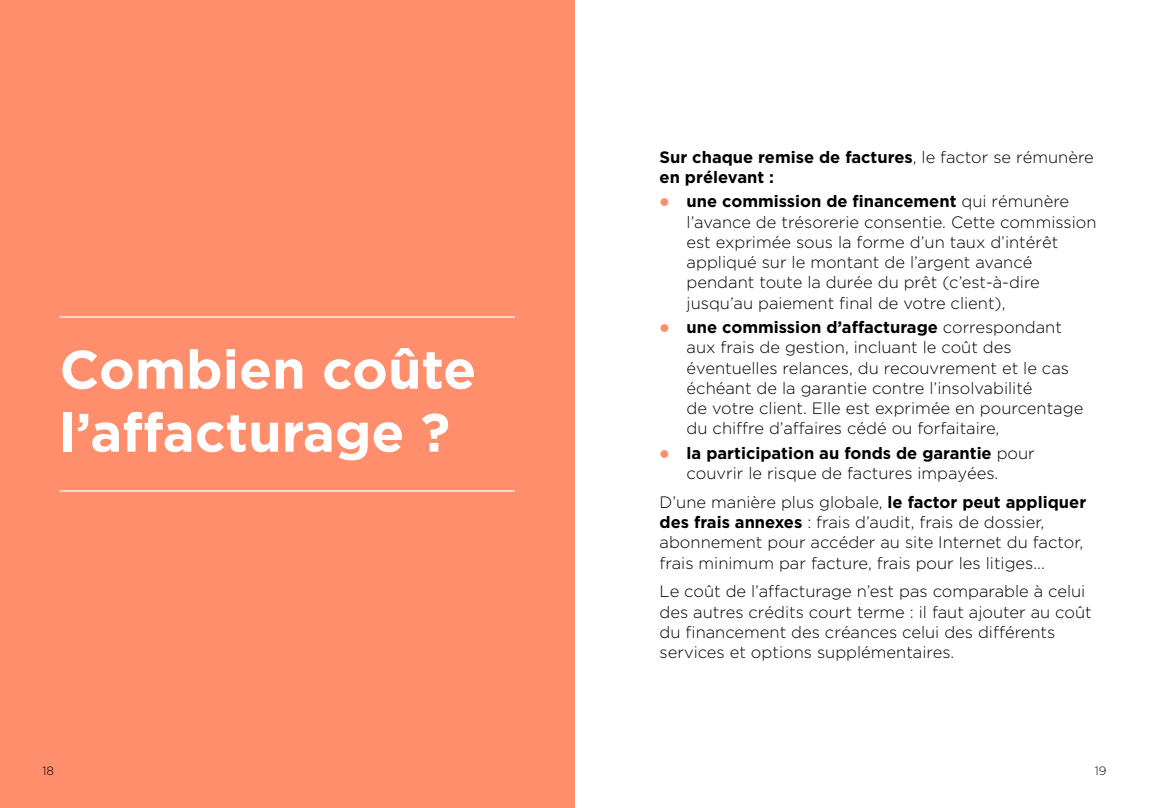
<style>
.page{position:relative;width:1149px;height:808px;background:#fff}
.page>*{position:absolute;margin:0;border:0;box-sizing:border-box;transform-origin:0 0}
.t1{font:700 54px/63px "Gotham HTF";color:#fff}
.t2{font:300 16.5px/20.2px "Gotham HTF";color:#000}
.t3{font:700 16.5px/20.2px "Gotham HTF";color:#000}
.t4{font:300 12px "Gotham HTF";color:#000}
.s1{font-weight:300}
.s2{font-weight:700}
</style>
<div class="page">
<div style="left:0;top:0;width:574px;height:808px;background:#ff8e6c"></div>
<hr style="left:60px;top:316px;width:454px;height:2px;background:#fff">
<hr style="left:60px;top:490px;width:454px;height:1px;background:#fff">
<p class="t1" style="left:60px;top:337px;width:418px">Combien coûte l’affacturage ?</p>
<p class="t3" style="left:659px;top:146px;width:435px">Sur chaque remise de factures<span class="s1">, le factor se rémunère </span>en prélevant :</p>
<p class="t2" style="left:686px;top:191px;width:411px"><span class="s2">une commission de fnancement</span> qui rémunère l’avance de trésorerie consentie. Cette commission est exprimée sous la forme d’un taux d’intérêt appliqué sur le montant de l’argent avancé pendant toute la durée du prêt (c’est-à-dire jusqu’au paiement fnal de votre client),</p>
<p class="t2" style="left:686px;top:317px;width:398px"><span class="s2">une commission d’affacturage</span> correspondant aux frais de gestion, incluant le coût des éventuelles relances, du recouvrement et le cas échéant de la garantie contre l’insolvabilité<br>de votre client. Elle est exprimée en pourcentage du chiffre d’affaires cédé ou forfaitaire,</p>
<p class="t2" style="left:686px;top:443px;width:350px"><span class="s2">la participation au fonds de garantie</span> pour couvrir le risque de factures impayées.</p>
<p class="t2" style="left:659px;top:492px;width:428px">D’une manière plus globale, <span class="s2">le factor peut appliquer des frais annexes</span> : frais d’audit, frais de dossier, abonnement pour accéder au site Internet du factor, frais minimum par facture, frais pour les litiges...</p>
<p class="t2" style="left:659px;top:581px;width:433px">Le coût de l’affacturage n’est pas comparable à celui des autres crédits court terme : il faut ajouter au coût du fnancement des créances celui des différents services et options supplémentaires.</p>
<p class="t4" style="left:43px;top:765px;width:13px">18</p>
<p class="t4" style="left:1094px;top:765px;width:13px">19</p>
</div>
